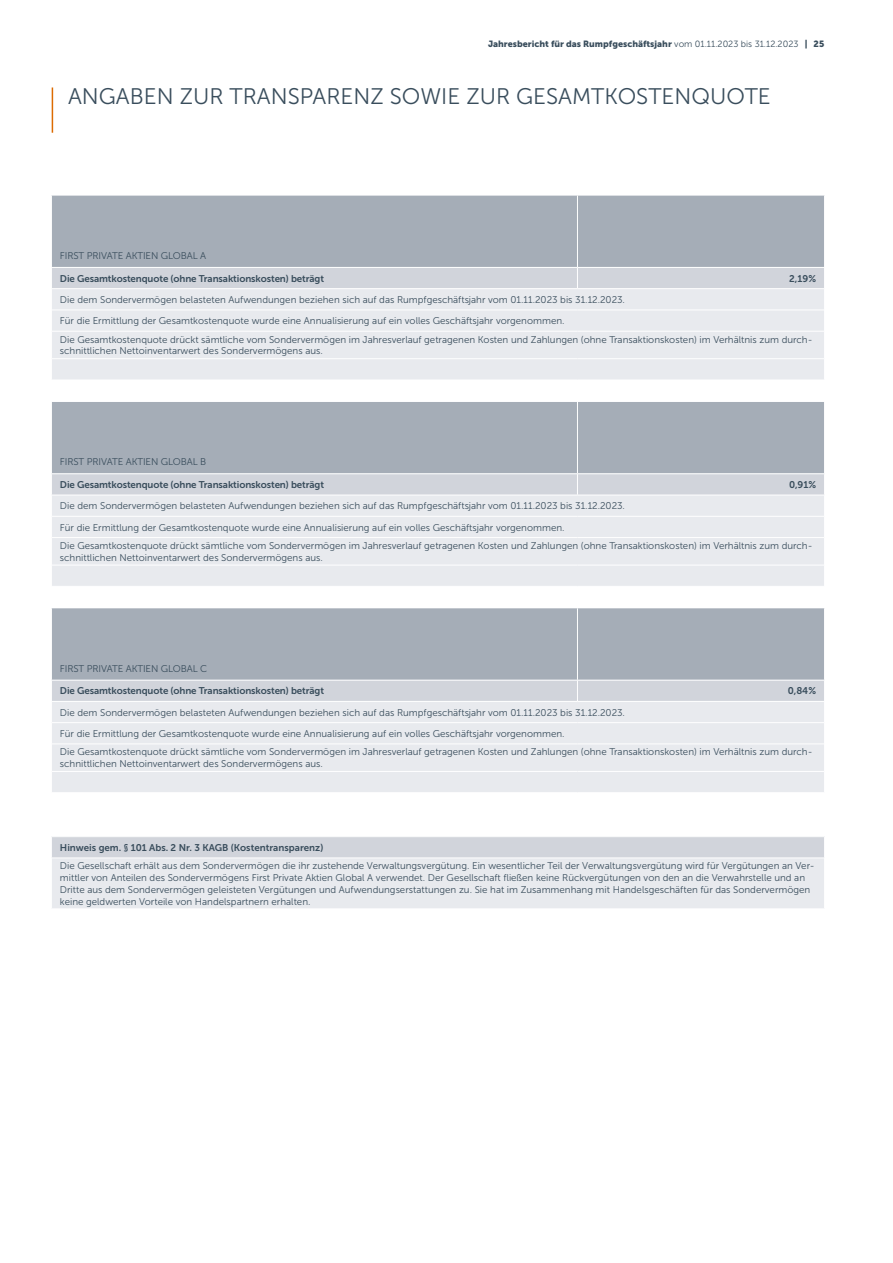
<style>
.page{position:relative;width:893px;height:1263px;background:#fff}
.page>*{position:absolute;margin:0;border:0;box-sizing:border-box;transform-origin:0 0}
.t1{font:22.5px "Museo Sans 300";color:#394d5c}
.t2{font:9.75px/11.7px "Museo Sans 300";color:#394d5c}
.t3{font:9.75px "Museo Sans 700";letter-spacing:-.01em;color:#394d5c}
.t4{font:9px "Museo Sans 900";color:#394d5c}
.s1{font-family:"Museo Sans 300"}
</style>
<div class="page">
<div style="left:52px;top:196px;width:772px;height:71px;background:#a5adb7"></div>
<hr style="left:577px;top:196px;width:1px;height:71px;background:#fff">
<svg style="left:52px;top:267px;width:772px;height:113px;background:#e4e7eb"></svg>
<div style="left:52px;top:402px;width:772px;height:71px;background:#a5adb7"></div>
<hr style="left:577px;top:402px;width:1px;height:71px;background:#fff">
<svg style="left:52px;top:474px;width:772px;height:112px;background:#e4e6eb"></svg>
<div style="left:52px;top:608px;width:772px;height:72px;background:#a5adb7"></div>
<hr style="left:577px;top:608px;width:1px;height:72px;background:#fff">
<svg style="left:52px;top:680px;width:772px;height:112px;background:#e4e6eb"></svg>
<div style="left:51px;top:837px;width:774px;height:21px;background:#d1d4db"></div>
<div style="left:51px;top:858px;width:774px;height:51px;background:#e8eaee"></div>
<svg style="left:51px;top:837px;width:1px;height:21px"></svg>
<hr style="left:51px;top:858px;width:1px;height:50px;background:#fff">
<hr style="left:52px;top:857px;width:772px;height:1px;background:#fff">
<hr style="left:51px;top:908px;width:774px;height:1px;background:#fff">
<svg style="left:824px;top:837px;width:1px;height:21px"></svg>
<hr style="left:824px;top:858px;width:1px;height:50px;background:#fff">
<hr style="left:52px;top:87px;width:1px;height:46px;background:#dc6b02">
<p class="t4" style="left:488px;top:39px;width:338px">Jahresbericht für das Rumpfgeschäftsjahr <span class="s1">vom 01.11.2023 bis 31.12.2023</span> | 25</p>
<h1 class="t1" style="left:68px;top:84px;width:704px">ANGABEN ZUR TRANSPARENZ SOWIE ZUR GESAMTKOSTENQUOTE</h1>
<p class="t2" style="left:60px;top:250px;width:148px">FIRST PRIVATE AKTIEN GLOBAL A</p>
<p class="t3" style="left:60px;top:273px;width:266px">Die Gesamtkostenquote (ohne Transaktionskosten) beträgt</p>
<p class="t3" style="left:789px;top:273px;width:28px">2,19%</p>
<p class="t2" style="left:60px;top:289px;width:567px;line-height:21.3px">Die dem Sondervermögen belasteten Aufwendungen beziehen sich auf das Rumpfgeschäftsjahr vom 01.11.2023 bis 31.12.2023.<br>Für die Ermittlung der Gesamtkostenquote wurde eine Annualisierung auf ein volles Geschäftsjahr vorgenommen.</p>
<p class="t2" style="left:60px;top:334px;width:754px">Die Gesamtkostenquote drückt sämtliche vom Sondervermögen im Jahresverlauf getragenen Kosten und Zahlungen (ohne Transaktionskosten) im Verhältnis zum durch&shy;schnittlichen Nettoinventarwert des Sondervermögens aus.</p>
<p class="t2" style="left:60px;top:456px;width:148px">FIRST PRIVATE AKTIEN GLOBAL B</p>
<p class="t3" style="left:60px;top:479px;width:266px">Die Gesamtkostenquote (ohne Transaktionskosten) beträgt</p>
<p class="t3" style="left:789px;top:479px;width:29px">0,91%</p>
<p class="t2" style="left:60px;top:495px;width:567px;line-height:21.3px">Die dem Sondervermögen belasteten Aufwendungen beziehen sich auf das Rumpfgeschäftsjahr vom 01.11.2023 bis 31.12.2023.<br>Für die Ermittlung der Gesamtkostenquote wurde eine Annualisierung auf ein volles Geschäftsjahr vorgenommen.</p>
<p class="t2" style="left:60px;top:540px;width:754px">Die Gesamtkostenquote drückt sämtliche vom Sondervermögen im Jahresverlauf getragenen Kosten und Zahlungen (ohne Transaktionskosten) im Verhältnis zum durch&shy;schnittlichen Nettoinventarwert des Sondervermögens aus.</p>
<p class="t2" style="left:60px;top:662px;width:149px">FIRST PRIVATE AKTIEN GLOBAL C</p>
<p class="t3" style="left:60px;top:686px;width:266px">Die Gesamtkostenquote (ohne Transaktionskosten) beträgt</p>
<p class="t3" style="left:788px;top:686px;width:30px">0,84%</p>
<p class="t2" style="left:60px;top:702px;width:567px;line-height:21.3px">Die dem Sondervermögen belasteten Aufwendungen beziehen sich auf das Rumpfgeschäftsjahr vom 01.11.2023 bis 31.12.2023.<br>Für die Ermittlung der Gesamtkostenquote wurde eine Annualisierung auf ein volles Geschäftsjahr vorgenommen.</p>
<p class="t2" style="left:60px;top:746px;width:754px">Die Gesamtkostenquote drückt sämtliche vom Sondervermögen im Jahresverlauf getragenen Kosten und Zahlungen (ohne Transaktionskosten) im Verhältnis zum durch&shy;schnittlichen Nettoinventarwert des Sondervermögens aus.</p>
<p class="t3" style="left:60px;top:842px;width:265px">Hinweis gem. § 101 Abs. 2 Nr. 3 KAGB (Kostentransparenz)</p>
<p class="t2" style="left:60px;top:860px;width:756px">Die Gesellschaft erhält aus dem Sondervermögen die ihr zustehende Verwaltungsvergütung. Ein wesentlicher Teil der Verwaltungsvergütung wird für Vergütungen an Ver&shy;mittler von Anteilen des Sondervermögens First Private Aktien Global A verwendet. Der Gesellschaft fließen keine Rückvergütungen von den an die Verwahrstelle und an Dritte aus dem Sondervermögen geleisteten Vergütungen und Aufwendungserstattungen zu. Sie hat im Zusammenhang mit Handelsgeschäften für das Sondervermögen keine geldwerten Vorteile von Handelspartnern erhalten.</p>
</div>
